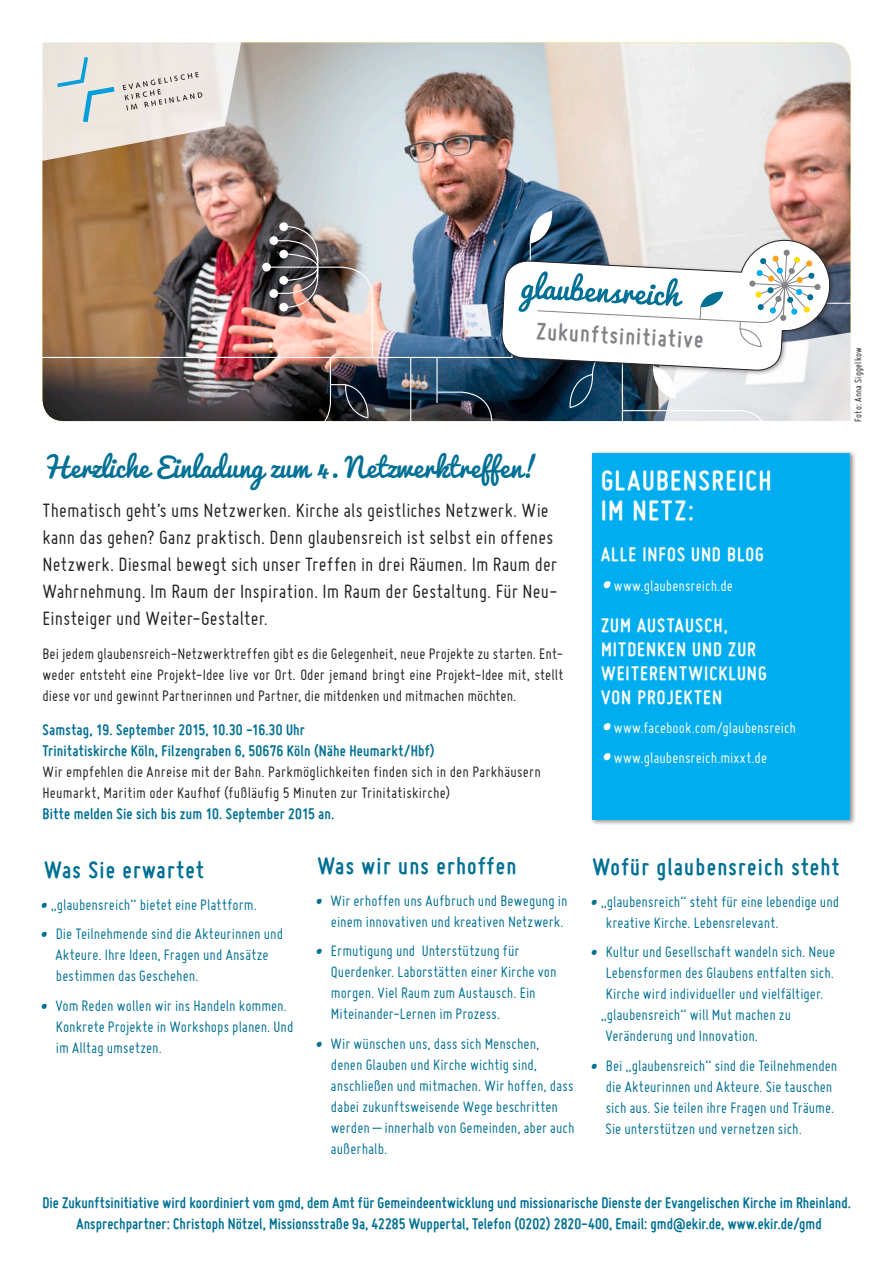
<style>
.page{position:relative;width:893px;height:1263px;background:#fff}
.page>*{position:absolute;margin:0;border:0;box-sizing:border-box;transform-origin:0 0}
.t1{font:700 30px "Miso";color:#fff}
.t2{font:27px "Pacifico";color:#007095}
.t3{font:700 25.5px "Miso";letter-spacing:.05em;color:#007095}
.t4{font:700 25.2px "Miso";color:#808285}
.t5{font:21px/27px "Miso";letter-spacing:.01em;color:#231f20}
.t6{font:700 21px "Miso";letter-spacing:.055em;color:#fff}
.t7{font:16.5px/21px "Miso";letter-spacing:.005em;color:#007095}
.t8{font:700 16.5px/21px "Miso";letter-spacing:.01em;color:#007095;text-align:center}
.t9{font:16.5px/21px "Miso";letter-spacing:.01em;color:#231f20;text-align:justify}
.t10{font:16.5px "Miso";letter-spacing:.005em;color:#fff}
.t11{font:10.5px "Miso";letter-spacing:.025em;color:#231f20}
.s1{font-family:"Pacifico"}
.s2{font-family:"Pacifico";font-size:22.5px}
</style>
<div class="page">
<img style="left:43px;top:43px;width:807px;height:378px">
<hr style="left:0;top:357px;width:512px;height:1px;background:#fff">
<svg style="left:42px;top:42px;width:214px;height:128px;background:#d3c9bf"></svg>
<img style="left:127px;top:211px;width:724px;height:211px">
<div style="left:589px;top:450px;width:268px;height:375px;background:#231f20;opacity:.5"></div>
<div style="left:592px;top:453px;width:258px;height:366px;background:#00aeef"></div>
<h3 class="t4" style="left:537px;top:317px;width:168px;rotate:3deg">Zukunftsinitiative</h3>
<h2 class="t2" style="left:43px;top:452px;width:497px">Herzliche Einladung zum 4. Netzwerktreffen!</h2>
<p class="t5" style="left:43px;top:497px;width:517px">Thematisch geht’s ums Netzwerken. Kirche als geistliches Netzwerk. Wie kann das gehen? Ganz praktisch. Denn glaubensreich ist selbst ein offenes Netzwerk. Diesmal bewegt sich unser Treffen in drei Räumen. Im Raum der Wahrnehmung. Im Raum der Inspiration. Im Raum der Gestaltung. Für Neu-Einsteiger und Weiter-Gestalter.</p>
<p class="t9" style="left:43px;top:643px;width:522px">Bei jedem glaubensreich-Netzwerktreffen gibt es die Gelegenheit, neue Projekte zu starten. Ent&shy;weder entsteht eine Projekt-Idee live vor Ort. Oder jemand bringt eine Projekt-Idee mit, stellt diese vor und gewinnt Partnerinnen und Partner, die mitdenken und mitmachen möchten.</p>
<p class="t8" style="left:43px;top:719px;width:394px;text-align:left">Samstag, 19. September 2015, 10.30 -16.30 Uhr<br>Trinitatiskirche Köln, Filzengraben 6, 50676 Köln (Nähe Heumarkt/Hbf)</p>
<p class="t9" style="left:43px;top:761px;width:500px">Wir empfehlen die Anreise mit der Bahn. Parkmöglichkeiten finden sich in den Parkhäusern<br>Heumarkt, Maritim oder Kaufhof (fußläufig 5 Minuten zur Trinitatiskirche)</p>
<p class="t8" style="left:43px;top:803px;width:293px">Bitte melden Sie sich bis zum 10. September 2015 an.</p>
<h3 class="t3" style="left:44px;top:855px;width:161px">Was Sie erwartet</h3>
<h3 class="t3" style="left:317px;top:851px;width:200px">Was wir uns erhoffen</h3>
<h3 class="t3" style="left:592px;top:852px;width:248px">Wofür glaubensreich steht</h3>
<p class="t7" style="left:40px;top:894px;width:219px"><span class="s1">•</span>„glaubensreich“ bietet eine Plattform.</p>
<p class="t7" style="left:55px;top:923px;width:229px;text-indent:-16px"><span class="s1">•</span> Die Teilnehmende sind die Akteurinnen und<br>Akteure. Ihre Ideen, Fragen und Ansätze bestimmen das Geschehen.</p>
<p class="t7" style="left:56px;top:995px;width:239px;text-indent:-16px"><span class="s1">•</span> Vom Reden wollen wir ins Handeln kommen.<br>Konkrete Projekte in Workshops planen. Und im Alltag umsetzen.</p>
<h1 class="t1" style="left:601px;top:463px;width:42px">glaubensre</h1>
<h1 class="t1" style="left:738px;top:463px;width:21px">ich</h1>
<h1 class="t1" style="left:601px;top:493px;width:46px">im netz</h1>
<h1 class="t1" style="left:688px;top:493px;width:7px">:</h1>
<p class="t6" style="left:601px;top:542px;width:101px">Alle infos und</p>
<p class="t6" style="left:727px;top:542px;width:37px">Blog</p>
<p class="t10" style="left:601px;top:576px;width:133px"><span class="s2">•</span>www.glaubensreich.de</p>
<p class="t6" style="left:601px;top:613px;width:57px">Zum Austausch</p>
<p class="t6" style="left:724px;top:613px;width:6px">,</p>
<p class="t6" style="left:601px;top:637px;width:28px">mitdenken</p>
<p class="t6" style="left:692px;top:637px;width:11px">und</p>
<p class="t6" style="left:728px;top:637px;width:10px">zur</p>
<p class="t6" style="left:601px;top:661px;width:42px">weiterentw</p>
<p class="t6" style="left:704px;top:661px;width:44px">icklung</p>
<p class="t6" style="left:601px;top:685px;width:84px">von projekten</p>
<p class="t10" style="left:601px;top:719px;width:196px"><span class="s2">•</span>www.facebook.com/glaubensreich</p>
<p class="t10" style="left:601px;top:748px;width:168px"><span class="s2">•</span>www.glaubensreich.mixxt.de</p>
<p class="t7" style="left:315px;top:890px;width:254px;text-align:right"><span class="s1">•</span> Wir erhoffen uns Aufbruch und Bewegung in einem innovativen und kreativen Netzwerk.</p>
<p class="t7" style="left:331px;top:940px;width:227px;text-indent:-16px"><span class="s1">•</span> Ermutigung und Unterstützung für Querdenker. Laborstätten einer Kirche von morgen. Viel Raum zum Austausch. Ein Miteinander-Lernen im Prozess.</p>
<p class="t7" style="left:331px;top:1033px;width:245px;text-indent:-16px"><span class="s1">•</span> Wir wünschen uns, dass sich Menschen, denen Glauben und Kirche wichtig sind, anschließen und mitmachen. Wir hoffen, dass dabei zukunftsweisende Wege beschritten werden – innerhalb von Gemeinden, aber auch außerhalb.</p>
<p class="t7" style="left:606px;top:891px;width:235px;text-indent:-16px"><span class="s1">•</span>„glaubensreich“ steht für eine lebendige und kreative Kirche. Lebensrelevant.</p>
<p class="t7" style="left:590px;top:941px;width:247px"><span class="s1">•</span> Kultur und Gesellschaft wandeln sich. Neue</p>
<p class="t7" style="left:606px;top:962px;width:230px">Lebensformen des Glaubens entfalten sich.</p>
<p class="t7" style="left:606px;top:983px;width:219px">Kirche wird individueller und vielfältiger.</p>
<p class="t7" style="left:601px;top:1004px;width:192px">„glaubensreich“ will Mut machen zu</p>
<p class="t7" style="left:605px;top:1025px;width:154px">Veränderung und Innovation.</p>
<p class="t7" style="left:606px;top:1055px;width:233px;text-indent:-16px"><span class="s1">•</span> Bei „glaubensreich“ sind die Teilnehmenden die Akteurinnen und Akteure. Sie tauschen sich aus. Sie teilen ihre Fragen und Träume.<br>Sie unterstützen und vernetzen sich.</p>
<p class="t11" style="left:852px;top:422px;width:76px;rotate:-90deg">Foto: Anna Siggelkow</p>
<p class="t8" style="left:43px;top:1192px;width:810px">Die Zukunftsinitiative wird koordiniert vom gmd, dem Amt für Gemeindeentwicklung und missionarische Dienste der Evangelischen Kirche im Rheinland.<br>Ansprechpartner: Christoph Nötzel, Missionsstraße 9a, 42285 Wuppertal, Telefon (0202) 2820-400, Email: gmd@ekir.de, www.ekir.de/gmd</p>
</div>
